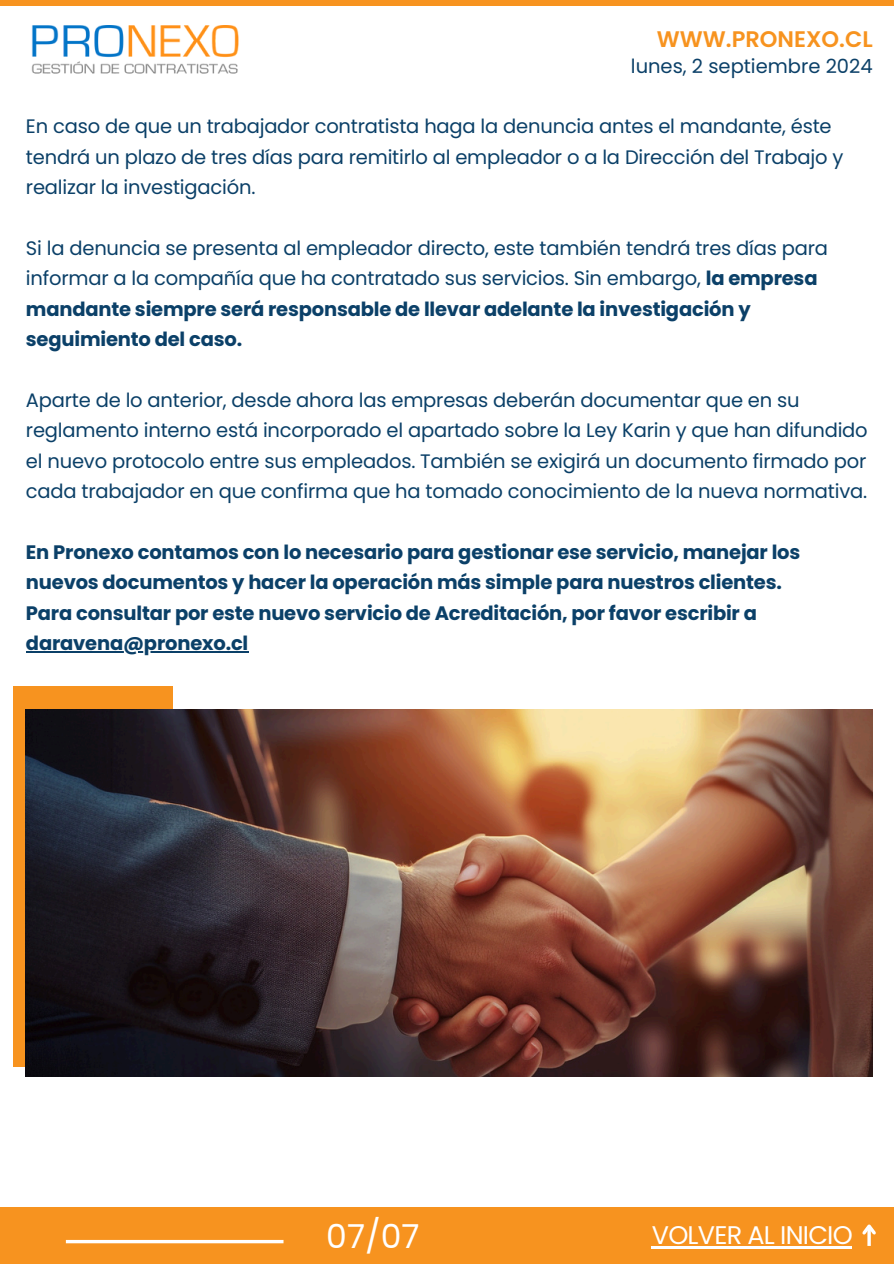
<style>
.page{position:relative;width:894px;height:1264px;background:#fff}
.page>*{position:absolute;margin:0;border:0;box-sizing:border-box;transform-origin:0 0}
.t1{font:33px "Poppins";color:#fff}
.t2{font:25.5px "Poppins";letter-spacing:-.03em;color:#fff}
.t3{font:600 22.5px "Poppins";color:#f7931f}
.t4{font:19.5px/30.3px "Poppins";letter-spacing:-.01em;color:#0b4068}
.t5{font:700 19.5px/30.3px "Poppins";letter-spacing:-.01em;color:#0b4068}
.s1{font-weight:700}
</style>
<div class="page">
<div style="left:0;top:1206px;width:893px;height:57px;background:#f7931f"></div>
<svg style="left:66px;top:1239px;width:217px;height:4px"></svg>
<img style="left:31px;top:26px;width:208px;height:48px">
<div style="left:14px;top:686px;width:159px;height:380px;background:#f7931f"></div>
<hr style="left:26px;top:651px;width:222px;height:1px;background:#0b4068">
<div style="left:0;top:0;width:893px;height:6px;background:#f7931f"></div>
<img style="left:26px;top:709px;width:846px;height:367px">
<hr style="left:867px;top:1226px;width:3px;height:19px;background:#fff">
<svg style="left:862px;top:1224px;width:14px;height:13px"></svg>
<hr style="left:651px;top:1245px;width:200px;height:3px;background:#fff">
<p class="t3" style="left:656px;top:24px;width:217px">WWW.PRONEXO.CL</p>
<h2 class="t4" style="left:630px;top:51px;width:243px">lunes, 2 septiembre 2024</h2>
<p class="t4" style="left:26px;top:111px;width:818px">En caso de que un trabajador contratista haga la denuncia antes el mandante, éste tendrá un plazo de tres días para remitirlo al empleador o a la Dirección del Trabajo y realizar la investigación.</p>
<p class="t4" style="left:26px;top:233px;width:803px">Si la denuncia se presenta al empleador directo, este también tendrá tres días para informar a la compañía que ha contratado sus servicios. Sin embargo, <span class="s1">la empresa mandante siempre será responsable de llevar adelante la investigación y seguimiento del caso.</span></p>
<p class="t4" style="left:26px;top:385px;width:843px">Aparte de lo anterior, desde ahora las empresas deberán documentar que en su reglamento interno está incorporado el apartado sobre la Ley Karin y que han difundido el nuevo protocolo entre sus empleados. También se exigirá un documento firmado por cada trabajador en que confirma que ha tomado conocimiento de la nueva normativa.</p>
<p class="t5" style="left:26px;top:537px;width:775px">En Pronexo contamos con lo necesario para gestionar ese servicio, manejar los nuevos documentos y hacer la operación más simple para nuestros clientes.<br>Para consultar por este nuevo servicio de Acreditación, por favor escribir a</p>
<h4 class="t5" style="left:26px;top:628px;width:224px">daravena@pronexo.cl</h4>
<p class="t1" style="left:326px;top:1213px;width:95px">07/07</p>
<h1 class="t2" style="left:651px;top:1216px;width:202px">VOLVER AL INICIO</h1>
</div>
